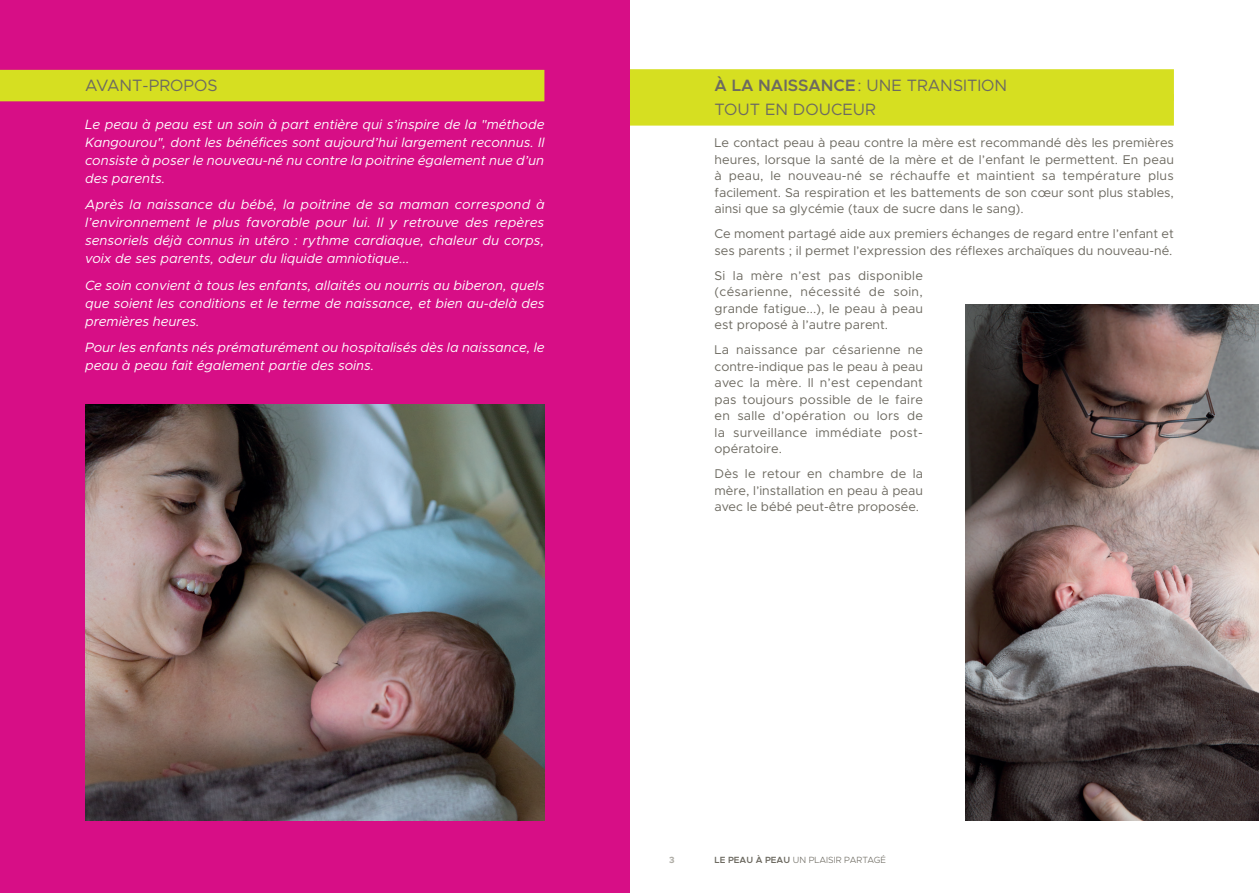
<style>
.page{position:relative;width:1259px;height:893px;background:#fff}
.page>*{position:absolute;margin:0;border:0;box-sizing:border-box;transform-origin:0 0}
.t1{font:16.5px/24px "Metropolis";color:#6d6a61}
.t2{font:italic 13.5px/18px "Metropolis";color:#fff;text-align:justify}
.t3{font:12.75px/16.5px "Metropolis";color:#6d6a61;text-align:justify}
.t4{font:300 9px "Metropolis";color:#6d6a61}
.t5{font:700 9px "Metropolis";color:#aeaca5}
.s1{font-weight:600}
</style>
<div class="page">
<div style="left:629px;top:69px;width:545px;height:32px;background:#d6df21"></div>
<div style="left:629px;top:94px;width:545px;height:32px;background:#d6df21"></div>
<div style="left:0;top:0;width:629px;height:893px;background:#d70e86"></div>
<div style="left:0;top:70px;width:544px;height:31px;background:#d6df21"></div>
<img style="left:965px;top:304px;width:294px;height:517px">
<img style="left:85px;top:405px;width:459px;height:416px">
<p class="t1" style="left:85px;top:73px;width:134px">AVANT-PROPOS</p>
<p class="t2" style="left:85px;top:115px;width:461px">Le peau à peau est un soin à part entière qui s’inspire de la "méthode Kangourou", dont les bénéfices sont aujourd’hui largement reconnus. Il consiste à poser le nouveau-né nu contre la poitrine également nue d’un des parents.</p>
<p class="t2" style="left:85px;top:196px;width:461px">Après la naissance du bébé, la poitrine de sa maman correspond à l’environnement le plus favorable pour lui. Il y retrouve des repères sensoriels déjà connus in utéro : rythme cardiaque, chaleur du corps, voix de ses parents, odeur du liquide amniotique...</p>
<p class="t2" style="left:85px;top:276px;width:461px">Ce soin convient à tous les enfants, allaités ou nourris au biberon, quels que soient les conditions et le terme de naissance, et bien au-delà des premières heures.</p>
<p class="t2" style="left:85px;top:338px;width:461px">Pour les enfants nés prématurément ou hospitalisés dès la naissance, le peau à peau fait également partie des soins.</p>
<p class="t1" style="left:714px;top:74px;width:294px"><span class="s1">À LA NAISSANCE</span>: UNE TRANSITION<br>TOUT EN DOUCEUR</p>
<p class="t3" style="left:714px;top:135px;width:461px">Le contact peau à peau contre la mère est recommandé dès les premières heures, lorsque la santé de la mère et de l’enfant le permettent. En peau à peau, le nouveau-né se réchauffe et maintient sa température plus facilement. Sa respiration et les battements de son cœur sont plus stables, ainsi que sa glycémie (taux de sucre dans le sang).</p>
<p class="t3" style="left:714px;top:226px;width:461px">Ce moment partagé aide aux premiers échanges de regard entre l’enfant et ses parents ; il permet l’expression des réflexes archaïques du nouveau-né.</p>
<p class="t3" style="left:714px;top:267px;width:210px">Si la mère n’est pas disponible (césarienne, nécessité de soin, grande fatigue...), le peau à peau est proposé à l’autre parent.</p>
<p class="t3" style="left:714px;top:342px;width:210px">La naissance par césarienne ne contre-indique pas le peau à peau avec la mère. Il n’est cependant pas toujours possible de le faire en salle d’opération ou lors de la surveillance immédiate post&shy;opératoire.</p>
<p class="t3" style="left:714px;top:466px;width:210px">Dès le retour en chambre de la mère, l’installation en peau à peau avec le bébé peut-être proposée.</p>
<p class="t5" style="left:669px;top:854px;width:7px">3</p>
<p class="t4" style="left:714px;top:854px;width:173px"><span class="s1">LE PEAU À PEAU</span> UN PLAISIR PARTAGÉ</p>
</div>
